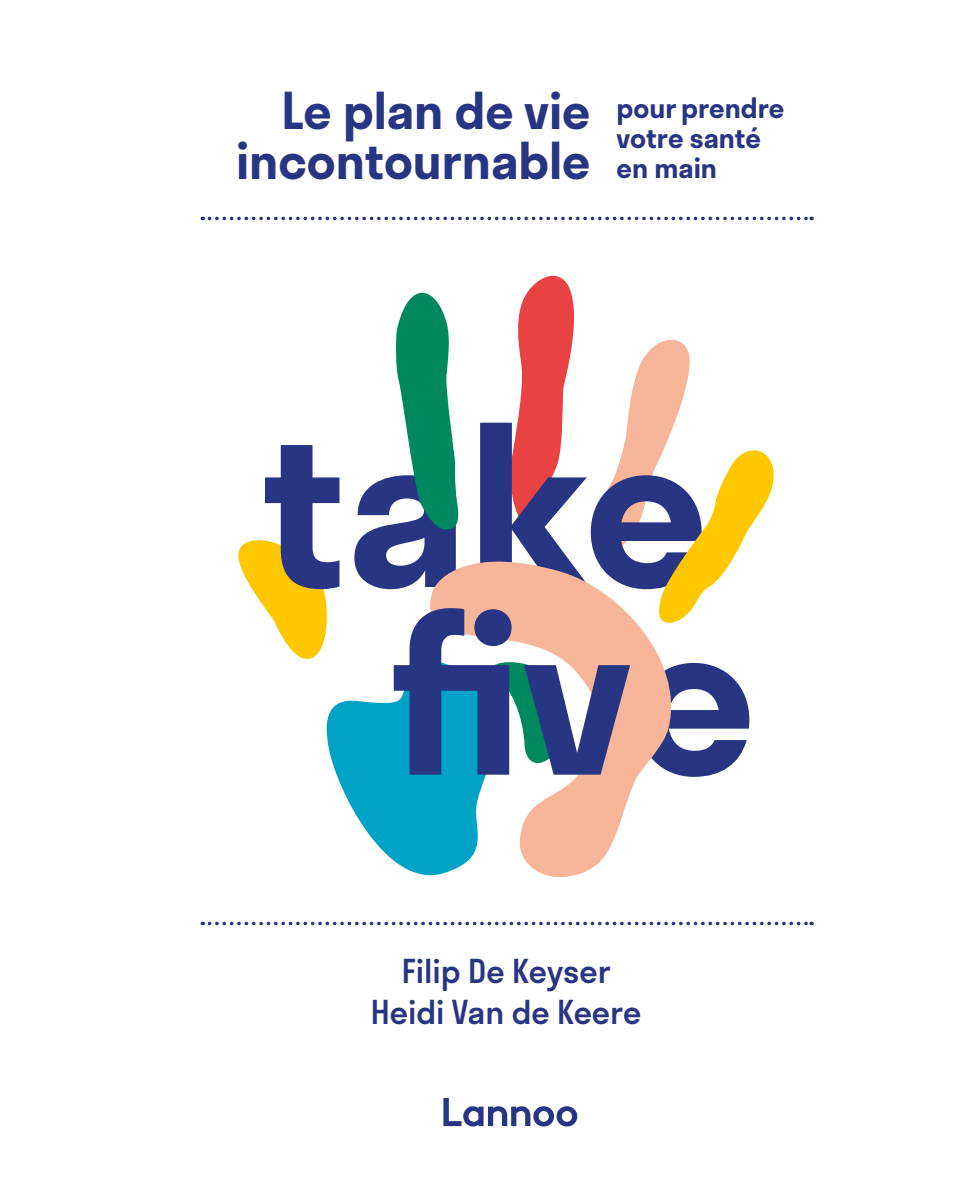
<style>
.page{position:relative;width:964px;height:1191px;background:#fff}
.page>*{position:absolute;margin:0;border:0;box-sizing:border-box;transform-origin:0 0}
.t1{font:600 49.8px/49.8px "Stratos";color:#283583;text-align:right}
.t2{font:500 32.2px/41.2px "Stratos";color:#283583;text-align:center}
.t3{font:600 27.4px/30.4px "Stratos";color:#283583}
</style>
<div class="page">
<svg style="left:443px;top:1098px;width:134px;height:28px"></svg>
<svg style="left:238px;top:275px;width:536px;height:603px"></svg>
<svg style="left:209px;top:217px;width:603px;height:3px"></svg>
<svg style="left:209px;top:921px;width:603px;height:4px"></svg>
<h1 class="t1" style="left:236px;top:84px;width:356px">Le plan de vie incontournable</h1>
<p class="t3" style="left:616px;top:91px;width:169px">pour prendre votre santé en main</p>
<p class="t2" style="left:371px;top:949px;width:272px">Filip De Keyser<br>Heidi Van de Keere</p>
</div>
